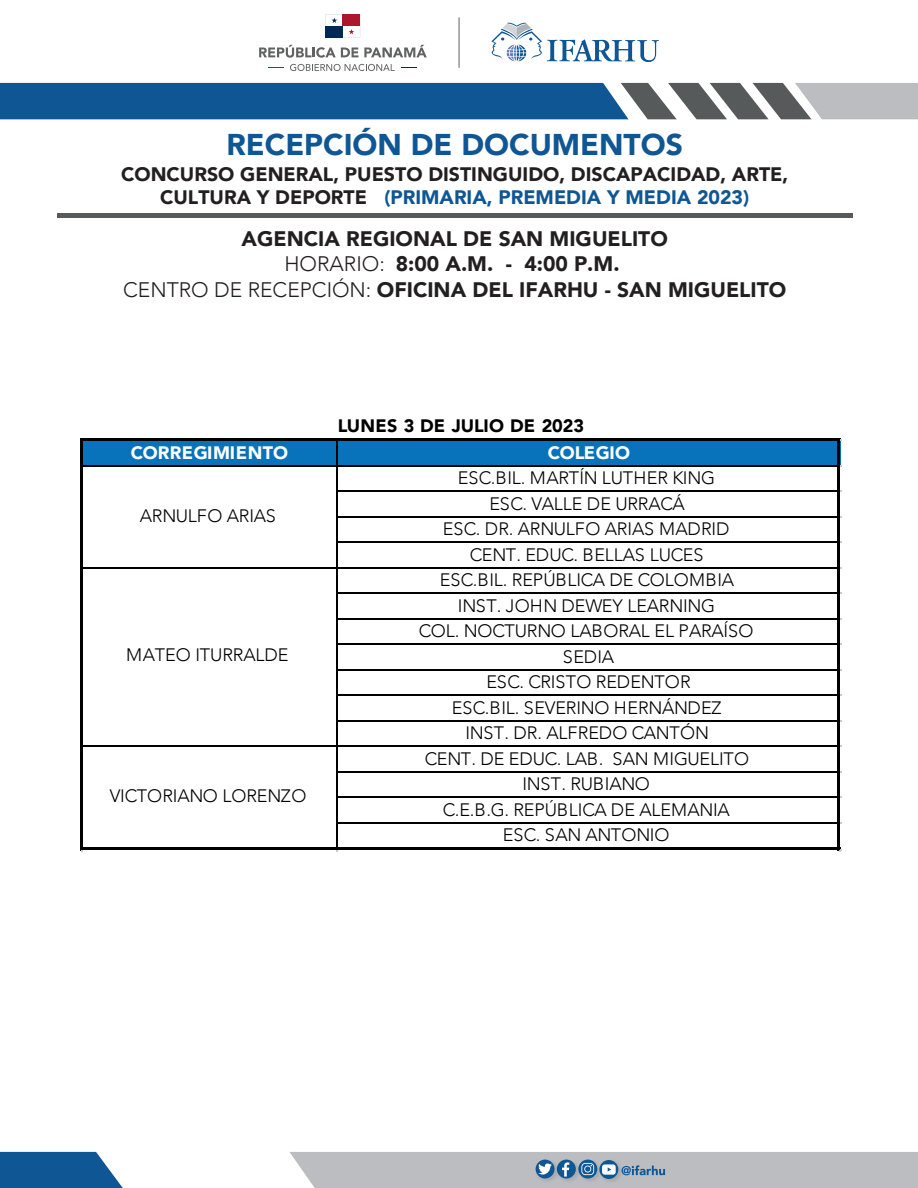
<style>
.page{position:relative;width:918px;height:1188px;background:#fff}
.page>*{position:absolute;margin:0;border:0;box-sizing:border-box;transform-origin:0 0}
.t1{font:900 30px "Avenir";color:#0f5695}
.t2{font:900 21px/25.2px "Avenir";color:#231f20;text-align:center}
.t3{font:900 19.5px/23.4px "Avenir";color:#231f20;text-align:center}
.t4{font:300 18px/25.5px "Avenir";letter-spacing:-.01em;color:#000001;text-align:center}
.t5{font:900 18px "Avenir";letter-spacing:-.01em;color:#000001}
.t6{font:900 18px "Avenir";letter-spacing:.015em;color:#fff}
.t7{font:900 18px "Avenir";letter-spacing:-.01em;color:#fff}
.s1{color:#0f5695}
.s2{font-weight:300}
</style>
<div class="page">
<hr style="left:57px;top:213px;width:795px;height:4px;background:#575a5b">
<svg style="left:0;top:1152px;width:123px;height:36px"></svg>
<svg style="left:0;top:83px;width:918px;height:36px"></svg>
<svg style="left:289px;top:1152px;width:629px;height:36px"></svg>
<svg style="left:259px;top:45px;width:168px;height:13px"></svg>
<svg style="left:268px;top:67px;width:16px;height:1px"></svg>
<svg style="left:401px;top:67px;width:15px;height:1px"></svg>
<svg style="left:290px;top:64px;width:105px;height:7px"></svg>
<svg style="left:326px;top:15px;width:34px;height:22px"></svg>
<svg style="left:491px;top:22px;width:168px;height:40px"></svg>
<hr style="left:459px;top:17px;width:1px;height:51px;background:#606261">
<div style="left:81px;top:439px;width:759px;height:27px;background:#0873bb"></div>
<hr style="left:83px;top:438px;width:757px;height:3px;background:#000001">
<hr style="left:83px;top:465px;width:754px;height:1px;background:#000001">
<hr style="left:338px;top:490px;width:499px;height:2px;background:#000001">
<hr style="left:338px;top:516px;width:499px;height:1px;background:#000001">
<hr style="left:338px;top:541px;width:499px;height:2px;background:#000001">
<hr style="left:83px;top:567px;width:754px;height:1px;background:#000001">
<hr style="left:338px;top:592px;width:499px;height:2px;background:#000001">
<hr style="left:338px;top:618px;width:499px;height:1px;background:#000001">
<hr style="left:338px;top:643px;width:499px;height:2px;background:#000001">
<hr style="left:338px;top:669px;width:499px;height:1px;background:#000001">
<hr style="left:338px;top:694px;width:499px;height:2px;background:#000001">
<hr style="left:338px;top:720px;width:499px;height:1px;background:#000001">
<hr style="left:83px;top:745px;width:754px;height:2px;background:#000001">
<hr style="left:338px;top:771px;width:499px;height:1px;background:#000001">
<hr style="left:338px;top:796px;width:499px;height:2px;background:#000001">
<hr style="left:338px;top:822px;width:499px;height:1px;background:#000001">
<hr style="left:80px;top:438px;width:3px;height:412px;background:#000001">
<hr style="left:336px;top:441px;width:2px;height:406px;background:#000001">
<hr style="left:83px;top:847px;width:757px;height:3px;background:#000001">
<hr style="left:837px;top:441px;width:3px;height:409px;background:#000001">
<h1 class="t1" style="left:226px;top:119px;width:458px">RECEPCIÓN DE DOCUMENTOS</h1>
<p class="t3" style="left:121px;top:162px;width:669px">CONCURSO GENERAL, PUESTO DISTINGUIDO, DISCAPACIDAD, ARTE,<br>CULTURA Y DEPORTE <span class="s1">(PRIMARIA, PREMEDIA Y MEDIA 2023)</span></p>
<p class="t2" style="left:123px;top:226px;width:665px">AGENCIA REGIONAL DE SAN MIGUELITO<br><span class="s2">HORARIO:</span> 8:00 A.M. - 4:00 P.M.<br><span class="s2">CENTRO DE RECEPCIÓN:</span> OFICINA DEL IFARHU - SAN MIGUELITO</p>
<p class="t5" style="left:338px;top:410px;width:248px">LUNES 3 DE JULIO DE 2023</p>
<p class="t6" style="left:131px;top:437px;width:159px">CORREGIMIENTO</p>
<p class="t7" style="left:548px;top:437px;width:84px">COLEGIO</p>
<p class="t4" style="left:419px;top:465px;width:336px">ESC.BIL. MARTÍN LUTHER KING<br>ESC. VALLE DE URRACÁ<br>ESC. DR. ARNULFO ARIAS MADRID<br>CENT. EDUC. BELLAS LUCES<br>ESC.BIL. REPÚBLICA DE COLOMBIA<br>INST. JOHN DEWEY LEARNING<br>COL. NOCTURNO LABORAL EL PARAÍSO<br>SEDIA<br>ESC. CRISTO REDENTOR<br>ESC.BIL. SEVERINO HERNÁNDEZ<br>INST. DR. ALFREDO CANTÓN<br>CENT. DE EDUC. LAB. SAN MIGUELITO<br>INST. RUBIANO<br>C.E.B.G. REPÚBLICA DE ALEMANIA<br>ESC. SAN ANTONIO</p>
<p class="t4" style="left:140px;top:503px;width:138px">ARNULFO ARIAS</p>
<p class="t4" style="left:126px;top:643px;width:164px">MATEO ITURRALDE</p>
<p class="t4" style="left:110px;top:784px;width:198px">VICTORIANO LORENZO</p>
</div>
